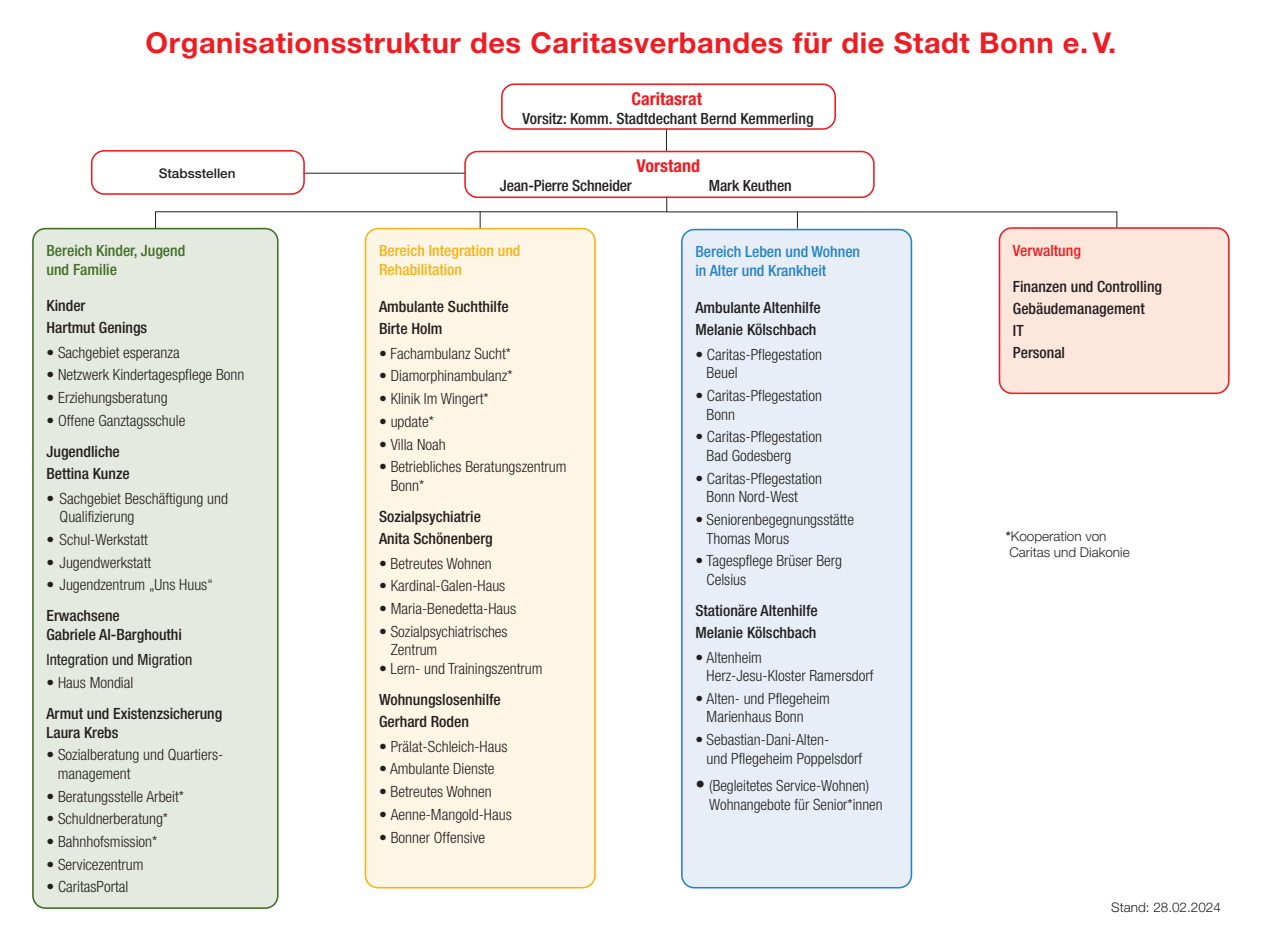
<style>
.page{position:relative;width:1263px;height:944px;background:#fff}
.page>*{position:absolute;margin:0;border:0;box-sizing:border-box;transform-origin:0 0}
.t1{font:700 28.8px "Helvetica Neue";letter-spacing:.02em;color:#ee1d23}
.t2{font:700 condensed 17.78px "Helvetica Neue";color:#ee1d23}
.t3{font:300 condensed 15.53px/18.7px "Helvetica Neue";color:#231f20}
.t4{font:500 condensed 15.53px/21.8px "Helvetica Neue";color:#231f20}
.t5{font:500 condensed 15.53px/18.7px "Helvetica Neue";color:#2783c5}
.t6{font:500 condensed 15.53px/18.7px "Helvetica Neue";color:#f7b317}
.t7{font:500 condensed 15.53px/18.7px "Helvetica Neue";color:#416f27}
.t8{font:condensed 15.53px "Helvetica Neue";color:#231f20}
.t9{font:500 condensed 15.53px "Helvetica Neue";color:#ee1d23}
.t10{font:300 13.5px/16.2px "Helvetica Neue";color:#231f20}
.t11{font:300 13.28px "Helvetica Neue";color:#231f20}
.t12{font:500 13.28px "Helvetica Neue";color:#231f20}
.s1{font-size:19.57px}
.s2{font-weight:500}
</style>
<div class="page">
<svg style="left:155px;top:196px;width:962px;height:33px"></svg>
<svg style="left:666px;top:130px;width:1px;height:21px"></svg>
<hr style="left:303px;top:173px;width:162px;height:1px;background:#231f20">
<div style="left:682px;top:230px;width:229px;height:658px;background:#e8eef8;border-radius:13px"></div>
<div style="left:681px;top:229px;width:231px;height:659px;border:2px solid #2783c5;border-radius:13px"></div>
<div style="left:365px;top:229px;width:230px;height:659px;background:#fdf6e5;border-radius:13px"></div>
<div style="left:365px;top:228px;width:231px;height:660px;border:2px solid #f7b317;border-radius:13px"></div>
<div style="left:33px;top:229px;width:245px;height:679px;background:#e4eadf;border-radius:13px"></div>
<div style="left:32px;top:228px;width:247px;height:681px;border:2px solid #416f27;border-radius:13px"></div>
<div style="left:501px;top:83px;width:335px;height:47px;border:2px solid #ee1d23;border-radius:13px"></div>
<div style="left:464px;top:151px;width:411px;height:47px;border:2px solid #ee1d23;border-radius:13px"></div>
<div style="left:91px;top:150px;width:214px;height:45px;border:2px solid #ee1d23;border-radius:13px"></div>
<div style="left:999px;top:228px;width:230px;height:165px;background:#fde7dc;border-radius:13px"></div>
<div style="left:999px;top:227px;width:230px;height:167px;border:2px solid #ee1d23;border-radius:13px"></div>
<h1 class="t1" style="left:146px;top:25px;width:972px">Organisationsstruktur des Caritasverbandes für die Stadt Bonn e. V.</h1>
<p class="t12" style="left:159px;top:165px;width:78px">Stabsstellen</p>
<p class="t7" style="left:46px;top:241px;width:140px">Bereich Kinder, Jugend und Familie</p>
<p class="t4" style="left:46px;top:294px;width:102px">Kinder<br>Hartmut Genings</p>
<p class="t3" style="left:46px;top:343px;width:135px">• Sachgebiet esperanza</p>
<p class="t3" style="left:46px;top:365px;width:199px">• Netzwerk Kindertagespflege Bonn</p>
<p class="t3" style="left:46px;top:388px;width:123px">• Erziehungsberatung</p>
<p class="t3" style="left:46px;top:411px;width:140px">• Offene Ganztagsschule</p>
<p class="t4" style="left:46px;top:440px;width:85px">Jugendliche<br>Bettina Kunze</p>
<p class="t3" style="left:60px;top:489px;width:170px;text-indent:-13px">• Sachgebiet Beschäftigung und<br>Qualifizierung</p>
<p class="t3" style="left:46px;top:530px;width:103px">• Schul-Werkstatt</p>
<p class="t3" style="left:46px;top:553px;width:106px">• Jugendwerkstatt</p>
<p class="t3" style="left:46px;top:575px;width:168px">• Jugendzentrum „Uns Huus“</p>
<p class="t4" style="left:46px;top:606px;width:137px;line-height:18.7px">Erwachsene<br>Gabriele Al-Barghouthi</p>
<p class="t8" style="left:46px;top:651px;width:147px">Integration und Migration</p>
<p class="t3" style="left:46px;top:673px;width:88px">• Haus Mondial</p>
<p class="t4" style="left:46px;top:704px;width:177px;line-height:18.7px">Armut und Existenzsicherung<br>Laura Krebs</p>
<p class="t3" style="left:58px;top:745px;width:167px;text-indent:-11px">• Sozialberatung und Quartiers&shy;management</p>
<p class="t3" style="left:46px;top:787px;width:139px">• Beratungsstelle Arbeit*</p>
<p class="t3" style="left:46px;top:809px;width:123px">• Schuldnerberatung*</p>
<p class="t3" style="left:46px;top:832px;width:112px">• Bahnhofsmission*</p>
<p class="t3" style="left:46px;top:855px;width:99px">• Servicezentrum</p>
<p class="t3" style="left:46px;top:877px;width:83px">• CaritasPortal</p>
<p class="t2" style="left:632px;top:88px;width:72px">Caritasrat</p>
<p class="t4" style="left:522px;top:107px;width:293px">Vorsitz: Komm. Stadtdechant Bernd Kemmerling</p>
<p class="t2" style="left:637px;top:155px;width:65px">Vorstand</p>
<p class="t4" style="left:500px;top:174px;width:133px">Jean-Pierre Schneider</p>
<p class="t4" style="left:709px;top:174px;width:84px">Mark Keuthen</p>
<p class="t6" style="left:379px;top:241px;width:143px">Bereich Integration und<br>Rehabilitation</p>
<p class="t4" style="left:379px;top:296px;width:131px">Ambulante Suchthilfe<br>Birte Holm</p>
<p class="t3" style="left:379px;top:344px;width:134px">• Fachambulanz Sucht*</p>
<p class="t3" style="left:379px;top:367px;width:135px">• Diamorphinambulanz*</p>
<p class="t3" style="left:379px;top:389px;width:111px">• Klinik Im Wingert*</p>
<p class="t3" style="left:379px;top:412px;width:56px">• update*</p>
<p class="t3" style="left:379px;top:435px;width:68px">• Villa Noah</p>
<p class="t3" style="left:391px;top:457px;width:177px;text-indent:-12px">• Betriebliches Beratungszentrum<br>Bonn*</p>
<p class="t4" style="left:379px;top:505px;width:115px">Sozialpsychiatrie<br>Anita Schönenberg</p>
<p class="t3" style="left:379px;top:554px;width:114px">• Betreutes Wohnen</p>
<p class="t3" style="left:379px;top:576px;width:128px">• Kardinal-Galen-Haus</p>
<p class="t3" style="left:379px;top:599px;width:139px">• Maria-Benedetta-Haus</p>
<p class="t3" style="left:391px;top:622px;width:119px;text-indent:-12px">• Sozialpsychiatrisches<br>Zentrum</p>
<p class="t3" style="left:379px;top:659px;width:165px">• Lern- und Trainingszentrum</p>
<p class="t4" style="left:379px;top:688px;width:123px">Wohnungslosenhilfe<br>Gerhard Roden</p>
<p class="t3" style="left:379px;top:737px;width:130px">• Prälat-Schleich-Haus</p>
<p class="t3" style="left:379px;top:759px;width:117px">• Ambulante Dienste</p>
<p class="t3" style="left:379px;top:782px;width:114px">• Betreutes Wohnen</p>
<p class="t3" style="left:379px;top:805px;width:134px">• Aenne-Mangold-Haus</p>
<p class="t3" style="left:379px;top:828px;width:108px">• Bonner Offensive</p>
<p class="t5" style="left:695px;top:242px;width:166px">Bereich Leben und Wohnen in Alter und Krankheit</p>
<p class="t4" style="left:695px;top:296px;width:127px">Ambulante Altenhilfe<br>Melanie Kölschbach</p>
<p class="t3" style="left:707px;top:345px;width:117px;text-indent:-11px">• Caritas-Pflegestation<br>Beuel</p>
<p class="t3" style="left:707px;top:386px;width:117px;text-indent:-11px">• Caritas-Pflegestation<br>Bonn</p>
<p class="t3" style="left:707px;top:427px;width:117px;text-indent:-11px">• Caritas-Pflegestation<br>Bad Godesberg</p>
<p class="t3" style="left:707px;top:469px;width:117px;text-indent:-11px">• Caritas-Pflegestation<br>Bonn Nord-West</p>
<p class="t3" style="left:707px;top:510px;width:149px;text-indent:-11px">• Seniorenbegegnungsstätte<br>Thomas Morus</p>
<p class="t3" style="left:707px;top:551px;width:137px;text-indent:-11px">• Tagespflege Brüser Berg<br>Celsius</p>
<p class="t4" style="left:695px;top:599px;width:124px">Stationäre Altenhilfe<br>Melanie Kölschbach</p>
<p class="t3" style="left:707px;top:648px;width:168px;text-indent:-11px">• Altenheim<br>Herz-Jesu-Kloster Ramersdorf</p>
<p class="t3" style="left:707px;top:689px;width:125px;text-indent:-11px">• Alten- und Pflegeheim<br>Marienhaus Bonn</p>
<p class="t3" style="left:707px;top:730px;width:157px;text-indent:-11px">• Sebastian-Dani-Alten-<br>und Pflegeheim Poppelsdorf</p>
<p class="t3" style="left:709px;top:776px;width:175px;text-indent:-14px"><span class="s1">•</span> (Begleitetes Service-Wohnen)<br>Wohnangebote für Senior*innen</p>
<p class="t9" style="left:1013px;top:241px;width:70px">Verwaltung</p>
<p class="t4" style="left:1013px;top:276px;width:151px">Finanzen und Controlling<br>Gebäudemanagement<br>IT<br>Personal</p>
<p class="t10" style="left:1006px;top:528px;width:126px"><span class="s2">*</span>Kooperation von<br>Caritas und Diakonie</p>
<p class="t11" style="left:1111px;top:899px;width:111px">Stand: 28.02.2024</p>
</div>
